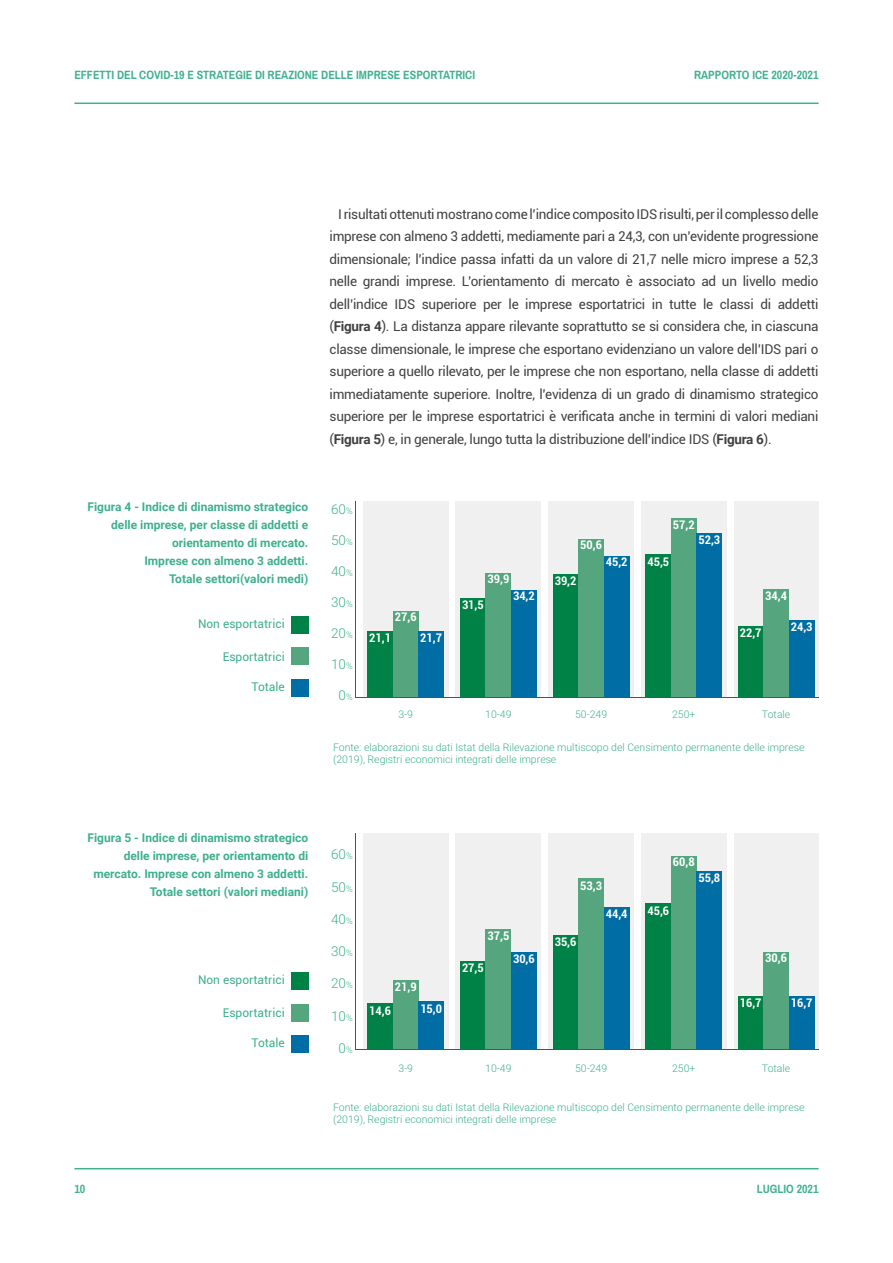
<style>
.page{position:relative;width:893px;height:1263px;background:#fff}
.page>*{position:absolute;margin:0;border:0;box-sizing:border-box;transform-origin:0 0}
.t1{font:13.5px/22.5px "Roboto";letter-spacing:-.02em;color:#414142;text-align:justify}
.t2{font:300 13.5px "Roboto";color:#3eb08e}
.t3{font:700 12px/18px "Roboto";color:#3eb08e;text-align:right}
.t4{font:700 condensed 12px "Roboto";color:#fff}
.t5{font:700 12px "Archivo Narrow";color:#42b190}
.t6{font:12px "Roboto";color:#3eb08e}
.t7{font:300 10.5px/12.6px "Roboto";color:#3eb08e}
.s1{font-weight:700}
.s2{font-size:9px}
</style>
<div class="page">
<hr style="left:74px;top:103px;width:745px;height:1px;background:#3eb08e">
<hr style="left:74px;top:1168px;width:745px;height:1px;background:#3eb08e">
<div style="left:363px;top:502px;width:85px;height:195px;background:#f1f0f0"></div>
<div style="left:456px;top:502px;width:85px;height:195px;background:#f1f0f0"></div>
<div style="left:549px;top:502px;width:85px;height:195px;background:#f1f0f0"></div>
<div style="left:641px;top:502px;width:85px;height:195px;background:#f1f0f0"></div>
<div style="left:734px;top:502px;width:85px;height:195px;background:#f1f0f0"></div>
<div style="left:367px;top:631px;width:26px;height:66px;background:#008145"></div>
<div style="left:393px;top:611px;width:25px;height:86px;background:#55a67f"></div>
<div style="left:418px;top:631px;width:26px;height:66px;background:#006da4"></div>
<div style="left:460px;top:599px;width:26px;height:98px;background:#008145"></div>
<div style="left:486px;top:573px;width:25px;height:124px;background:#55a67f"></div>
<div style="left:511px;top:590px;width:26px;height:107px;background:#006da4"></div>
<div style="left:553px;top:575px;width:25px;height:122px;background:#008145"></div>
<div style="left:578px;top:539px;width:26px;height:158px;background:#55a67f"></div>
<div style="left:604px;top:556px;width:25px;height:141px;background:#006da4"></div>
<div style="left:646px;top:555px;width:25px;height:142px;background:#008145"></div>
<div style="left:671px;top:519px;width:26px;height:178px;background:#55a67f"></div>
<div style="left:697px;top:533px;width:25px;height:164px;background:#006da4"></div>
<div style="left:738px;top:627px;width:25px;height:70px;background:#008145"></div>
<div style="left:763px;top:590px;width:26px;height:107px;background:#55a67f"></div>
<div style="left:789px;top:621px;width:25px;height:76px;background:#006da4"></div>
<hr style="left:355px;top:502px;width:1px;height:195px;background:#505353">
<hr style="left:356px;top:697px;width:463px;height:1px;background:#505353">
<div style="left:363px;top:833px;width:85px;height:216px;background:#f1f0f0"></div>
<div style="left:456px;top:833px;width:85px;height:216px;background:#f1f0f0"></div>
<div style="left:549px;top:833px;width:85px;height:216px;background:#f1f0f0"></div>
<div style="left:641px;top:833px;width:85px;height:216px;background:#f1f0f0"></div>
<div style="left:734px;top:833px;width:85px;height:216px;background:#f1f0f0"></div>
<div style="left:460px;top:961px;width:26px;height:88px;background:#008145"></div>
<div style="left:486px;top:929px;width:25px;height:120px;background:#55a67f"></div>
<div style="left:511px;top:952px;width:26px;height:97px;background:#006da4"></div>
<div style="left:553px;top:935px;width:25px;height:114px;background:#008145"></div>
<div style="left:578px;top:879px;width:26px;height:170px;background:#55a67f"></div>
<div style="left:604px;top:907px;width:25px;height:142px;background:#006da4"></div>
<div style="left:646px;top:903px;width:25px;height:146px;background:#008145"></div>
<div style="left:671px;top:856px;width:26px;height:193px;background:#55a67f"></div>
<div style="left:697px;top:871px;width:25px;height:178px;background:#006da4"></div>
<div style="left:738px;top:996px;width:25px;height:53px;background:#008145"></div>
<div style="left:763px;top:952px;width:26px;height:97px;background:#55a67f"></div>
<div style="left:789px;top:996px;width:25px;height:53px;background:#006da4"></div>
<hr style="left:355px;top:833px;width:1px;height:216px;background:#505353">
<div style="left:367px;top:1003px;width:26px;height:46px;background:#008145"></div>
<div style="left:393px;top:980px;width:25px;height:69px;background:#55a67f"></div>
<div style="left:418px;top:1001px;width:26px;height:48px;background:#006da4"></div>
<hr style="left:356px;top:1049px;width:463px;height:1px;background:#505353">
<div style="left:291px;top:616px;width:17px;height:17px;background:#008145"></div>
<div style="left:291px;top:973px;width:17px;height:17px;background:#008145"></div>
<div style="left:291px;top:679px;width:17px;height:17px;background:#006da4"></div>
<div style="left:291px;top:1036px;width:17px;height:17px;background:#006da4"></div>
<div style="left:291px;top:648px;width:17px;height:17px;background:#55a67f"></div>
<div style="left:291px;top:1004px;width:17px;height:17px;background:#55a67f"></div>
<p class="t5" style="left:74px;top:68px;width:402px">EFFETTI DEL COVID-19 E STRATEGIE DI REAZIONE DELLE IMPRESE ESPORTATRICI</p>
<p class="t5" style="left:694px;top:68px;width:126px">RAPPORTO ICE 2020-2021</p>
<p class="t3" style="left:88px;top:497px;width:222px">Figura 4 - Indice di dinamismo strategico delle imprese, per classe di addetti e orientamento di mercato.<br>Imprese con almeno 3 addetti.<br>Totale settori(valori medi)</p>
<p class="t6" style="left:198px;top:615px;width:88px">Non esportatrici</p>
<p class="t6" style="left:223px;top:648px;width:64px">Esportatrici</p>
<p class="t6" style="left:251px;top:678px;width:35px">Totale</p>
<p class="t1" style="left:330px;top:202px;width:490px;text-indent:9px">I risultati ottenuti mostrano come l’indice composito IDS risulti, per il complesso delle imprese con almeno 3 addetti, mediamente pari a 24,3, con un’evidente progressione dimensionale; l’indice passa infatti da un valore di 21,7 nelle micro imprese a 52,3 nelle grandi imprese. L’orientamento di mercato è associato ad un livello medio dell’indice IDS superiore per le imprese esportatrici in tutte le classi di addetti (<span class="s1">Figura 4</span>). La distanza appare rilevante soprattutto se si considera che, in ciascuna classe dimensionale, le imprese che esportano evidenziano un valore dell’IDS pari o superiore a quello rilevato, per le imprese che non esportano, nella classe di addetti immediatamente superiore. Inoltre, l’evidenza di un grado di dinamismo strategico superiore per le imprese esportatrici è verificata anche in termini di valori mediani (<span class="s1">Figura 5</span>) e, in generale, lungo tutta la distribuzione dell’indice IDS (<span class="s1">Figura 6</span>).</p>
<p class="t2" style="left:331px;top:499px;width:23px">60<span class="s2">%</span></p>
<p class="t2" style="left:331px;top:530px;width:23px">50<span class="s2">%</span></p>
<p class="t2" style="left:331px;top:561px;width:23px">40<span class="s2">%</span></p>
<p class="t2" style="left:331px;top:593px;width:23px">30<span class="s2">%</span></p>
<p class="t2" style="left:331px;top:624px;width:23px">20<span class="s2">%</span></p>
<p class="t2" style="left:331px;top:655px;width:23px">10<span class="s2">%</span></p>
<p class="t2" style="left:339px;top:686px;width:16px">0<span class="s2">%</span></p>
<p class="t4" style="left:395px;top:608px;width:23px">27,6</p>
<p class="t4" style="left:369px;top:629px;width:23px">21,1</p>
<p class="t4" style="left:420px;top:629px;width:23px">21,7</p>
<p class="t4" style="left:487px;top:570px;width:23px">39,9</p>
<p class="t4" style="left:462px;top:596px;width:23px">31,5</p>
<p class="t4" style="left:513px;top:587px;width:23px">34,2</p>
<p class="t4" style="left:580px;top:537px;width:23px">50,6</p>
<p class="t4" style="left:673px;top:516px;width:23px">57,2</p>
<p class="t4" style="left:698px;top:531px;width:23px">52,3</p>
<p class="t4" style="left:555px;top:573px;width:23px">39,2</p>
<p class="t4" style="left:606px;top:553px;width:23px">45,2</p>
<p class="t4" style="left:647px;top:553px;width:23px">45,5</p>
<p class="t4" style="left:765px;top:588px;width:23px">34,4</p>
<p class="t4" style="left:740px;top:624px;width:23px">22,7</p>
<p class="t4" style="left:791px;top:619px;width:23px">24,3</p>
<p class="t7" style="left:398px;top:708px;width:16px">3-9</p>
<p class="t7" style="left:485px;top:708px;width:28px">10-49</p>
<p class="t7" style="left:575px;top:708px;width:34px">50-249</p>
<p class="t7" style="left:672px;top:708px;width:25px">250+</p>
<p class="t7" style="left:762px;top:708px;width:30px">Totale</p>
<p class="t7" style="left:333px;top:740px;width:473px">Fonte: elaborazioni su dati Istat della Rilevazione multiscopo del Censimento permanente delle imprese (2019), Registri economici integrati delle imprese</p>
<p class="t3" style="left:87px;top:828px;width:222px">Figura 5 - Indice di dinamismo strategico delle imprese, per orientamento di mercato. Imprese con almeno 3 addetti.<br>Totale settori (valori mediani)</p>
<p class="t2" style="left:331px;top:845px;width:23px">60<span class="s2">%</span></p>
<p class="t2" style="left:331px;top:877px;width:23px">50<span class="s2">%</span></p>
<p class="t4" style="left:580px;top:877px;width:23px">53,3</p>
<p class="t4" style="left:673px;top:853px;width:23px">60,8</p>
<p class="t4" style="left:698px;top:870px;width:23px">55,8</p>
<p class="t2" style="left:331px;top:909px;width:23px">40<span class="s2">%</span></p>
<p class="t4" style="left:606px;top:905px;width:23px">44,4</p>
<p class="t4" style="left:647px;top:902px;width:23px">45,6</p>
<p class="t6" style="left:198px;top:971px;width:88px">Non esportatrici</p>
<p class="t2" style="left:331px;top:942px;width:23px">30<span class="s2">%</span></p>
<p class="t2" style="left:331px;top:974px;width:23px">20<span class="s2">%</span></p>
<p class="t4" style="left:395px;top:979px;width:23px">21,9</p>
<p class="t4" style="left:487px;top:927px;width:23px">37,5</p>
<p class="t4" style="left:462px;top:960px;width:23px">27,5</p>
<p class="t4" style="left:513px;top:950px;width:23px">30,6</p>
<p class="t4" style="left:555px;top:934px;width:23px">35,6</p>
<p class="t4" style="left:765px;top:949px;width:23px">30,6</p>
<p class="t6" style="left:223px;top:1004px;width:64px">Esportatrici</p>
<p class="t2" style="left:331px;top:1006px;width:23px">10<span class="s2">%</span></p>
<p class="t4" style="left:369px;top:1002px;width:23px">14,6</p>
<p class="t4" style="left:420px;top:1000px;width:23px">15,0</p>
<p class="t4" style="left:740px;top:994px;width:23px">16,7</p>
<p class="t4" style="left:791px;top:994px;width:23px">16,7</p>
<p class="t6" style="left:251px;top:1034px;width:35px">Totale</p>
<p class="t2" style="left:339px;top:1039px;width:16px">0<span class="s2">%</span></p>
<p class="t7" style="left:485px;top:1062px;width:28px">10-49</p>
<p class="t7" style="left:575px;top:1062px;width:34px">50-249</p>
<p class="t7" style="left:672px;top:1062px;width:25px">250+</p>
<p class="t7" style="left:762px;top:1062px;width:30px">Totale</p>
<p class="t7" style="left:398px;top:1062px;width:16px">3-9</p>
<p class="t7" style="left:333px;top:1100px;width:473px">Fonte: elaborazioni su dati Istat della Rilevazione multiscopo del Censimento permanente delle imprese (2019), Registri economici integrati delle imprese</p>
<p class="t5" style="left:74px;top:1181px;width:12px">10</p>
<p class="t5" style="left:757px;top:1181px;width:63px">LUGLIO 2021</p>
</div>
